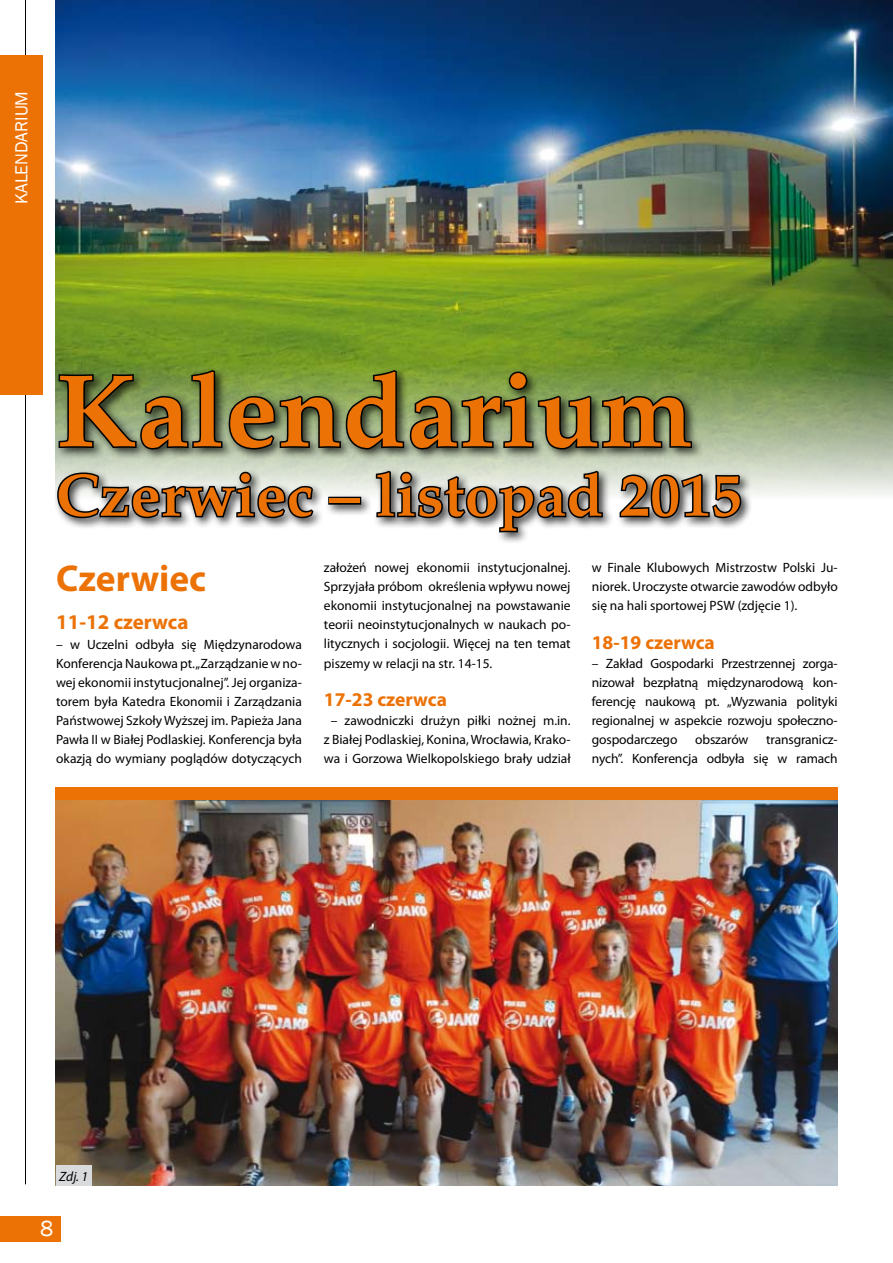
<style>
.page{position:relative;width:893px;height:1263px;background:#fff}
.page>*{position:absolute;margin:0;border:0;box-sizing:border-box;transform-origin:0 0}
.t1{font:700 103.5px "Palatino";letter-spacing:.01em;color:#ec7206}
.t2{font:700 60px "Palatino";letter-spacing:.01em;color:#ec7206}
.t3{font:700 37.5px "Myriad Pro";color:#ec7206}
.t4{font:22.5px "Franklin Gothic";color:#fff}
.t5{font:700 21px "Myriad Pro";color:#ec7206}
.t6{font:700 19.5px "Myriad Pro";color:#ec7206}
.t7{font:18px "Franklin Gothic";color:#fff}
.t8{font:13.5px/19.2px "Myriad Pro";color:#000;text-align:justify}
.t9{font:italic 13.5px "Myriad Pro";color:#000}
</style>
<div class="page">
<hr style="left:25px;top:395px;width:1px;height:789px;background:#000">
<hr style="left:25px;top:0;width:1px;height:55px;background:#000">
<div style="left:0;top:55px;width:43px;height:340px;background:#ec7206"></div>
<div style="left:0;top:1216px;width:60px;height:26px;background:#ec7206"></div>
<img style="left:55px;top:800px;width:783px;height:385px">
<div style="left:56px;top:1165px;width:36px;height:20px;background:#d9dadb"></div>
<img style="left:55px;top:0;width:838px;height:495px">
<div style="left:54px;top:366px;width:649px;height:94px;background:#000;opacity:.75"></div>
<div style="left:53px;top:467px;width:701px;height:77px;background:#000;opacity:.75"></div>
<svg style="left:56px;top:368px;width:687px;height:166px;background:#7f8970"></svg>
<div style="left:55px;top:787px;width:783px;height:13px;background:#ec7206"></div>
<h3 class="t7" style="left:10px;top:204px;width:115px;rotate:-90deg">KALENDARIUM</h3>
<h1 class="t1" style="left:56px;top:351px;width:639px">Kalendarium</h1>
<h2 class="t2" style="left:56px;top:460px;width:687px">Czerwiec – listopad 2015</h2>
<h3 class="t3" style="left:56px;top:554px;width:152px">Czerwiec</h3>
<h3 class="t5" style="left:56px;top:609px;width:134px">11-12 czerwca</h3>
<p class="t8" style="left:56px;top:634px;width:247px">– w Uczelni odbyła się Międzynarodowa Konferencja Naukowa pt. „Zarządzanie w no&shy;wej ekonomii instytucjonalnej”. Jej organiza&shy;torem była Katedra Ekonomii i Zarządzania Państwowej Szkoły Wyższej im. Papieża Jana Pawła II w Białej Podlaskiej. Konferencja była okazją do wymiany poglądów dotyczących</p>
<p class="t8" style="left:324px;top:558px;width:248px">założeń nowej ekonomii instytucjonalnej.<br>Sprzyjała próbom określenia wpływu nowej ekonomii instytucjonalnej na powstawanie teorii neoinstytucjonalnych w naukach po&shy;litycznych i socjologii. Więcej na ten temat piszemy w relacji na str. 14-15.</p>
<h3 class="t6" style="left:324px;top:687px;width:125px">17-23 czerwca</h3>
<p class="t8" style="left:324px;top:711px;width:248px;text-align:center">– zawodniczki drużyn piłki nożnej m.in. z Białej Podlaskiej, Konina, Wrocławia, Krako&shy;wa i Gorzowa Wielkopolskiego brały udział</p>
<p class="t8" style="left:592px;top:558px;width:247px">w Finale Klubowych Mistrzostw Polski Ju&shy;niorek. Uroczyste otwarcie zawodów odbyło się na hali sportowej PSW (zdjęcie 1).</p>
<h3 class="t6" style="left:592px;top:629px;width:125px">18-19 czerwca</h3>
<p class="t8" style="left:592px;top:653px;width:247px">– Zakład Gospodarki Przestrzennej zorga&shy;nizował bezpłatną międzynarodową kon&shy;ferencję naukową pt. „Wyzwania polityki regionalnej w aspekcie rozwoju społeczno&shy;gospodarczego</p>
<p class="t8" style="left:695px;top:730px;width:55px">obszarów</p>
<p class="t8" style="left:592px;top:730px;width:247px;text-align:right">transgranicz-<br>nych”. Konferencja odbyła się w ramach</p>
<p class="t9" style="left:59px;top:1168px;width:30px">Zdj. 1</p>
<h3 class="t4" style="left:40px;top:1215px;width:15px">8</h3>
</div>
